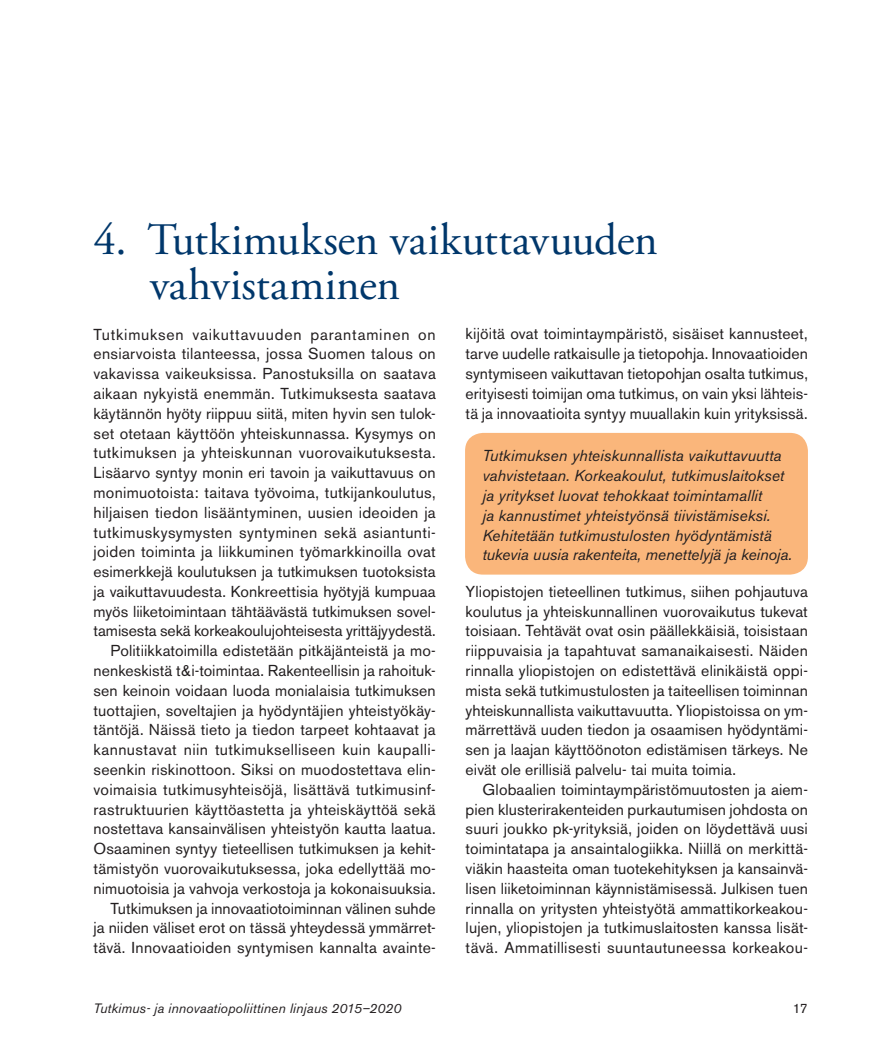
<style>
.page{position:relative;width:893px;height:1063px;background:#fff}
.page>*{position:absolute;margin:0;border:0;box-sizing:border-box;transform-origin:0 0}
.t1{font:45px/45px "Adobe Garamond Pro";color:#00376b}
.t2{font:15.75px/19.8px "Akzidenz Grotesk BE";letter-spacing:.01em;color:#231f20;text-align:justify}
.t3{font:italic 15.75px/19.8px "Akzidenz Grotesk BE";color:#231f20}
.t4{font:italic 13.5px "Akzidenz Grotesk BE";letter-spacing:.01em;color:#231f20}
.t5{font:13.5px "Akzidenz Grotesk BE";color:#231f20}
</style>
<div class="page">
<div style="left:465px;top:433px;width:343px;height:142px;background:#fab67b;border-radius:18px"></div>
<h1 class="t1" style="left:150px;top:219px;width:509px;text-indent:-56px">4. Tutkimuksen vaikuttavuuden vahvistaminen</h1>
<p class="t2" style="left:94px;top:324px;width:344px;text-align:right">Tutkimuksen vaikuttavuuden parantaminen on ensiarvoista tilanteessa, jossa Suomen talous on vakavissa vaikeuksissa. Panostuksilla on saatava aikaan nykyistä enemmän. Tutkimuksesta saatava käytännön hyöty riippuu siitä, miten hyvin sen tulok&shy;set otetaan käyttöön yhteiskunnassa. Kysymys on tutkimuksen ja yhteiskunnan vuorovaikutuksesta.<br>Lisäarvo syntyy monin eri tavoin ja vaikuttavuus on monimuotoista: taitava työvoima, tutkijankoulutus, hiljaisen tiedon lisääntyminen, uusien ideoiden ja tutkimuskysymysten syntyminen sekä asiantunti&shy;joiden toiminta ja liikkuminen työmarkkinoilla ovat esimerkkejä koulutuksen ja tutkimuksen tuotoksista ja vaikuttavuudesta. Konkreettisia hyötyjä kumpuaa myös liiketoimintaan tähtäävästä tutkimuksen sovel&shy;tamisesta sekä korkeakoulujohteisesta yrittäjyydestä.<br>Politiikkatoimilla edistetään pitkäjänteistä ja mo&shy;nenkeskistä t&amp;i-toimintaa. Rakenteellisin ja rahoituk&shy;sen keinoin voidaan luoda monialaisia tutkimuksen tuottajien, soveltajien ja hyödyntäjien yhteistyökäy&shy;täntöjä. Näissä tieto ja tiedon tarpeet kohtaavat ja kannustavat niin tutkimukselliseen kuin kaupalli&shy;seenkin riskinottoon. Siksi on muodostettava elin&shy;voimaisia tutkimusyhteisöjä, lisättävä tutkimusinf&shy;rastruktuurien käyttöastetta ja yhteiskäyttöä sekä nostettava kansainvälisen yhteistyön kautta laatua.<br>Osaaminen syntyy tieteellisen tutkimuksen ja kehit&shy;tämistyön vuorovaikutuksessa, joka edellyttää mo&shy;nimuotoisia ja vahvoja verkostoja ja kokonaisuuksia.<br>Tutkimuksen ja innovaatiotoiminnan välinen suhde<br>ja niiden väliset erot on tässä yhteydessä ymmärret&shy;tävä. Innovaatioiden syntymisen kannalta avainte-</p>
<p class="t2" style="left:466px;top:324px;width:344px">kijöitä ovat toimintaympäristö, sisäiset kannusteet, tarve uudelle ratkaisulle ja tietopohja. Innovaatioiden syntymiseen vaikuttavan tietopohjan osalta tutkimus, erityisesti toimijan oma tutkimus, on vain yksi lähteis&shy;tä ja innovaatioita syntyy muuallakin kuin yrityksissä.</p>
<p class="t3" style="left:482px;top:446px;width:311px">Tutkimuksen yhteiskunnallista vaikuttavuutta vahvistetaan. Korkeakoulut, tutkimuslaitokset ja yritykset luovat tehokkaat toimintamallit<br>ja kannustimet yhteistyönsä tiivistämiseksi.<br>Kehitetään tutkimustulosten hyödyntämistä tukevia uusia rakenteita, menettelyjä ja keinoja.</p>
<p class="t2" style="left:466px;top:581px;width:344px">Yliopistojen tieteellinen tutkimus, siihen pohjautuva koulutus ja yhteiskunnallinen vuorovaikutus tukevat toisiaan. Tehtävät ovat osin päällekkäisiä, toisistaan riippuvaisia ja tapahtuvat samanaikaisesti. Näiden rinnalla yliopistojen on edistettävä elinikäistä oppi&shy;mista sekä tutkimustulosten ja taiteellisen toiminnan yhteiskunnallista vaikuttavuutta. Yliopistoissa on ym&shy;märrettävä uuden tiedon ja osaamisen hyödyntämi&shy;sen ja laajan käyttöönoton edistämisen tärkeys. Ne eivät ole erillisiä palvelu- tai muita toimia.</p>
<p class="t2" style="left:466px;top:779px;width:344px;text-indent:17px">Globaalien toimintaympäristömuutosten ja aiem&shy;pien klusterirakenteiden purkautumisen johdosta on suuri joukko pk-yrityksiä, joiden on löydettävä uusi toimintatapa ja ansaintalogiikka. Niillä on merkittä&shy;viäkin haasteita oman tuotekehityksen ja kansainvä&shy;lisen liiketoiminnan käynnistämisessä. Julkisen tuen rinnalla on yritysten yhteistyötä ammattikorkeakou&shy;lujen, yliopistojen ja tutkimuslaitosten kanssa lisät&shy;tävä. Ammatillisesti suuntautuneessa korkeakou-</p>
<p class="t4" style="left:94px;top:1000px;width:309px">Tutkimus- ja innovaatiopoliittinen linjaus 2015–2020</p>
<p class="t5" style="left:793px;top:1000px;width:16px">17</p>
</div>
